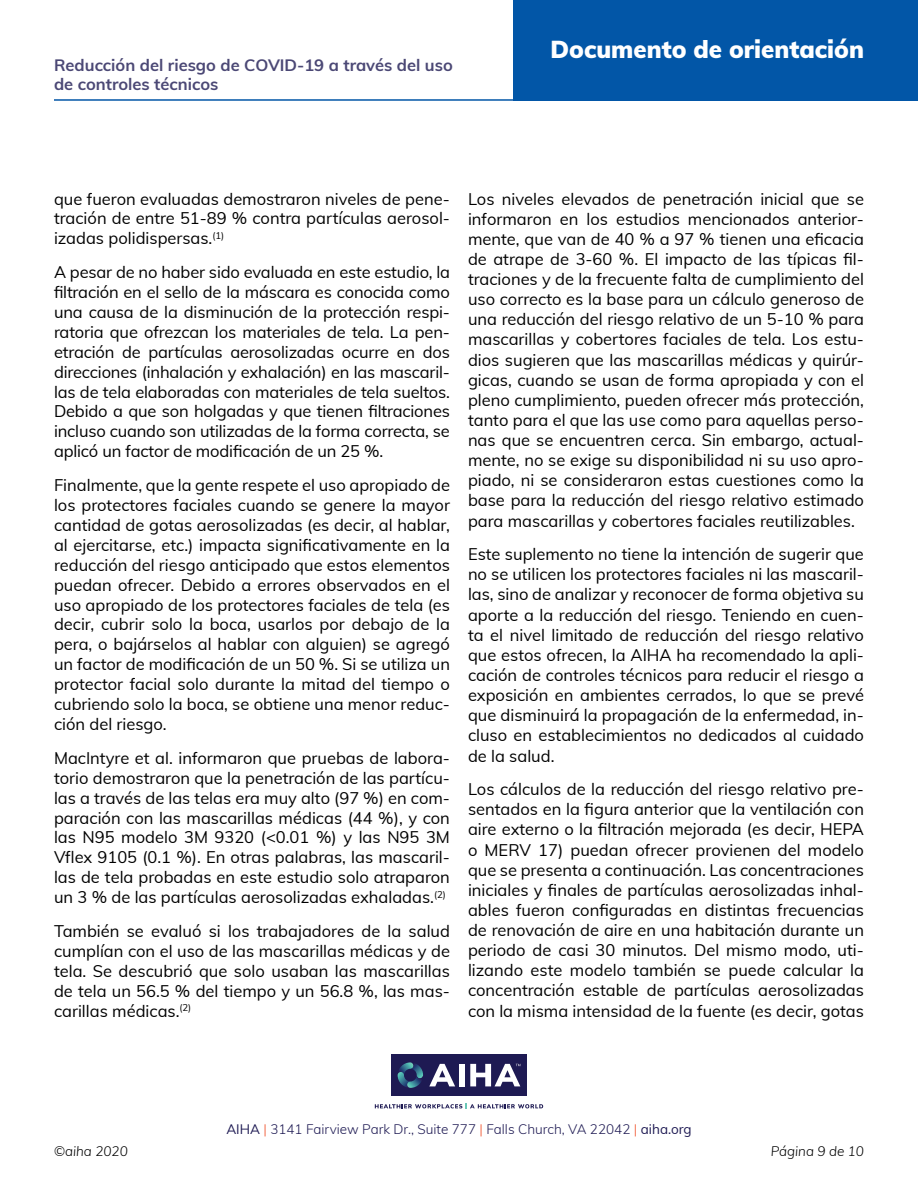
<style>
.page{position:relative;width:918px;height:1188px;background:#fff}
.page>*{position:absolute;margin:0;border:0;box-sizing:border-box;transform-origin:0 0}
.t1{font:900 24px "Muli";color:#fff}
.t2{font:16.5px/20.1px "Muli";color:#000;text-align:justify}
.t3{font:700 16.5px/19.8px "Muli";color:#4b4875}
.t4{font:300 13.5px "Muli";color:#1e1a53}
.t5{font:italic 300 13.5px "Muli";color:#000}
.s1{font-weight:400}
.s2{color:#f0512a}
</style>
<div class="page">
<hr style="left:54px;top:99px;width:864px;height:2px;background:#0256a7">
<div style="left:391px;top:1054px;width:136px;height:42px;background:#1e1a53"></div>
<svg style="left:398px;top:1062px;width:25px;height:26px"></svg>
<svg style="left:375px;top:1104px;width:168px;height:5px"></svg>
<svg style="left:429px;top:1064px;width:26px;height:22px"></svg>
<div style="left:459px;top:1064px;width:6px;height:22px;background:#fff"></div>
<svg style="left:470px;top:1064px;width:50px;height:22px"></svg>
<div style="left:513px;top:0;width:405px;height:101px;background:#0256a7"></div>
<p class="t3" style="left:54px;top:54px;width:400px">Reducción del riesgo de COVID-19 a través del uso de controles técnicos</p>
<h1 class="t1" style="left:550px;top:31px;width:315px">Documento de orientación</h1>
<p class="t2" style="left:54px;top:188px;width:398px">que fueron evaluadas demostraron niveles de pene&shy;tración de entre 51-89 % contra partículas aerosol&shy;izadas polidispersas.<sup>(1)</sup></p>
<p class="t2" style="left:54px;top:261px;width:398px">A pesar de no haber sido evaluada en este estudio, la filtración en el sello de la máscara es conocida como una causa de la disminución de la protección respi&shy;ratoria que ofrezcan los materiales de tela. La pen&shy;etración de partículas aerosolizadas ocurre en dos direcciones (inhalación y exhalación) en las mascaril&shy;las de tela elaboradas con materiales de tela sueltos.<br>Debido a que son holgadas y que tienen filtraciones incluso cuando son utilizadas de la forma correcta, se aplicó un factor de modificación de un 25 %.</p>
<p class="t2" style="left:54px;top:474px;width:398px">Finalmente, que la gente respete el uso apropiado de los protectores faciales cuando se genere la mayor cantidad de gotas aerosolizadas (es decir, al hablar, al ejercitarse, etc.) impacta significativamente en la reducción del riesgo anticipado que estos elementos puedan ofrecer. Debido a errores observados en el uso apropiado de los protectores faciales de tela (es decir, cubrir solo la boca, usarlos por debajo de la pera, o bajárselos al hablar con alguien) se agregó un factor de modificación de un 50 %. Si se utiliza un protector facial solo durante la mitad del tiempo o cubriendo solo la boca, se obtiene una menor reduc&shy;ción del riesgo.</p>
<p class="t2" style="left:54px;top:747px;width:398px">MacIntyre et al. informaron que pruebas de labora&shy;torio demostraron que la penetración de las partícu&shy;las a través de las telas era muy alto (97 %) en com&shy;paración con las mascarillas médicas (44 %), y con las N95 modelo 3M 9320 (&lt;0.01 %) y las N95 3M Vflex 9105 (0.1 %). En otras palabras, las mascaril&shy;las de tela probadas en este estudio solo atraparon un 3 % de las partículas aerosolizadas exhaladas.<sup>(2)</sup></p>
<p class="t2" style="left:54px;top:920px;width:398px">También se evaluó si los trabajadores de la salud cumplían con el uso de las mascarillas médicas y de tela. Se descubrió que solo usaban las mascarillas de tela un 56.5 % del tiempo y un 56.8 %, las mas&shy;carillas médicas.<sup>(2)</sup></p>
<p class="t2" style="left:468px;top:188px;width:398px">Los niveles elevados de penetración inicial que se informaron en los estudios mencionados anterior&shy;mente, que van de 40 % a 97 % tienen una eficacia de atrape de 3-60 %. El impacto de las típicas fil&shy;traciones y de la frecuente falta de cumplimiento del uso correcto es la base para un cálculo generoso de una reducción del riesgo relativo de un 5-10 % para mascarillas y cobertores faciales de tela. Los estu&shy;dios sugieren que las mascarillas médicas y quirúr&shy;gicas, cuando se usan de forma apropiada y con el pleno cumplimiento, pueden ofrecer más protección, tanto para el que las use como para aquellas perso&shy;nas que se encuentren cerca. Sin embargo, actual&shy;mente, no se exige su disponibilidad ni su uso apro&shy;piado, ni se consideraron estas cuestiones como la base para la reducción del riesgo relativo estimado para mascarillas y cobertores faciales reutilizables.</p>
<p class="t2" style="left:468px;top:543px;width:398px">Este suplemento no tiene la intención de sugerir que no se utilicen los protectores faciales ni las mascaril&shy;las, sino de analizar y reconocer de forma objetiva su aporte a la reducción del riesgo. Teniendo en cuen&shy;ta el nivel limitado de reducción del riesgo relativo que estos ofrecen, la AIHA ha recomendado la apli&shy;cación de controles técnicos para reducir el riesgo a exposición en ambientes cerrados, lo que se prevé que disminuirá la propagación de la enfermedad, in&shy;cluso en establecimientos no dedicados al cuidado de la salud.</p>
<p class="t2" style="left:468px;top:778px;width:398px">Los cálculos de la reducción del riesgo relativo pre&shy;sentados en la figura anterior que la ventilación con aire externo o la filtración mejorada (es decir, HEPA o MERV 17) puedan ofrecer provienen del modelo que se presenta a continuación. Las concentraciones iniciales y finales de partículas aerosolizadas inhal&shy;ables fueron configuradas en distintas frecuencias de renovación de aire en una habitación durante un periodo de casi 30 minutos. Del mismo modo, uti&shy;lizando este modelo también se puede calcular la concentración estable de partículas aerosolizadas con la misma intensidad de la fuente (es decir, gotas</p>
<p class="t4" style="left:226px;top:1119px;width:467px"><span class="s1">AIHA</span> <span class="s2">|</span> 3141 Fairview Park Dr., Suite 777 <span class="s2">|</span> Falls Church, VA 22042 <span class="s2">|</span> <span class="s1">aiha.org</span></p>
<p class="t5" style="left:54px;top:1141px;width:75px">©aiha 2020</p>
<p class="t5" style="left:771px;top:1141px;width:95px">Página 9 de 10</p>
</div>
